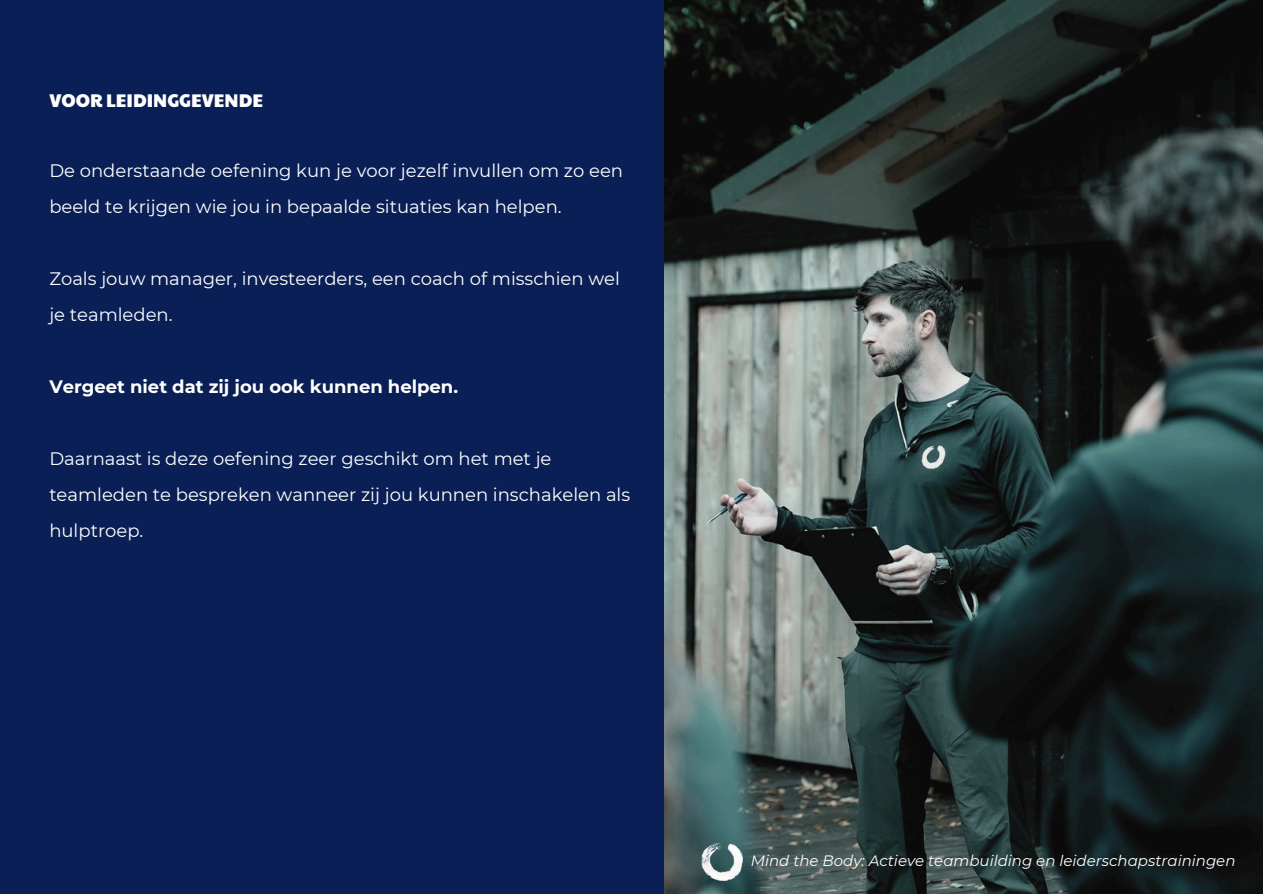
<style>
.page{position:relative;width:1263px;height:894px;background:#fff}
.page>*{position:absolute;margin:0;border:0;box-sizing:border-box;transform-origin:0 0}
.t1{font:18px/36px "Montserrat";color:#fff}
.t2{font:700 18px "Montserrat";color:#fff}
.t3{font:18px "Paytone One";color:#fff}
.t4{font:italic 15px "Montserrat";color:#fff}
</style>
<div class="page">
<div style="left:0;top:0;width:1263px;height:893px;background:#0a1f55"></div>
<img style="left:665px;top:0;width:598px;height:893px">
<img style="left:702px;top:842px;width:40px;height:38px">
<h3 class="t3" style="left:49px;top:87px;width:215px">VOOR LEIDINGGEVENDE</h3>
<h3 class="t1" style="left:49px;top:152px;width:575px">De onderstaande oefening kun je voor jezelf invullen om zo een beeld te krijgen wie jou in bepaalde situaties kan helpen.</h3>
<h2 class="t1" style="left:49px;top:260px;width:572px">Zoals jouw manager, investeerders, een coach of misschien wel je teamleden.</h2>
<h3 class="t2" style="left:49px;top:375px;width:410px">Vergeet niet dat zij jou ook kunnen helpen.</h3>
<p class="t1" style="left:49px;top:440px;width:582px">Daarnaast is deze oefening zeer geschikt om het met je teamleden te bespreken wanneer zij jou kunnen inschakelen als hulptroep.</p>
<p class="t4" style="left:751px;top:851px;width:486px">Mind the Body: Actieve teambuilding en leiderschapstrainingen</p>
</div>
